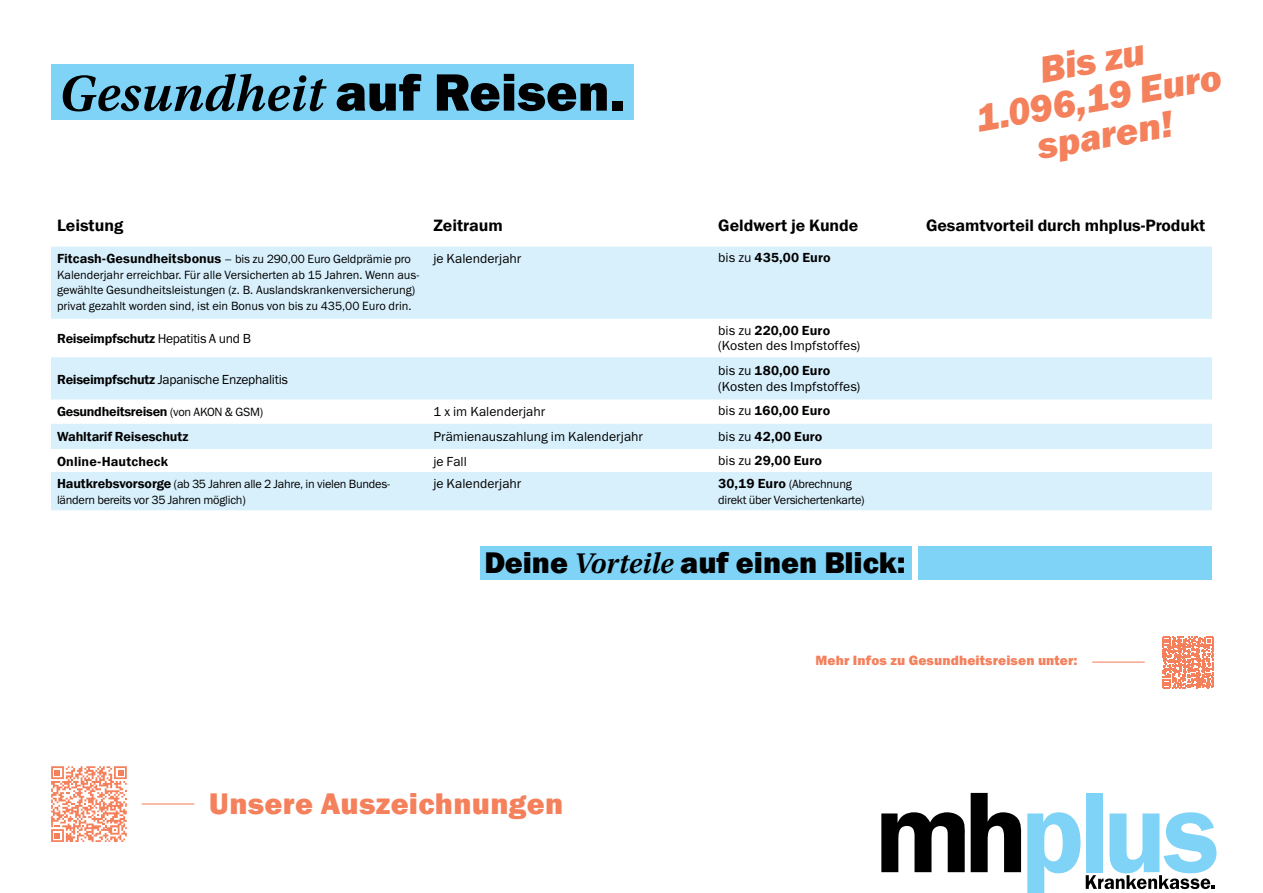
<style>
.page{position:relative;width:1263px;height:893px;background:#fff}
.page>*{position:absolute;margin:0;border:0;box-sizing:border-box;transform-origin:0 0}
.t1{font:italic 600 52.8px "Utopia Std";letter-spacing:.005em;color:#000}
.t2{font:italic 800 37.5px/37.5px "Franklin Gothic ITC";color:#f4805c;text-align:center}
.t3{font:800 30px "Franklin Gothic ITC";color:#000}
.t4{font:800 30px "Franklin Gothic ITC";letter-spacing:.01em;color:#f4805c}
.t5{font:600 16.5px "Franklin Gothic ITC";letter-spacing:-.005em;color:#000}
.t6{font:800 13.5px "Franklin Gothic ITC";letter-spacing:.01em;color:#f4805c}
.t7{font:13.2px/15.8px "Franklin Gothic ITC";letter-spacing:.005em;color:#000}
.t8{font:600 13.2px "Franklin Gothic ITC";letter-spacing:-.005em;color:#000}
.t9{font:13.2px "Franklin Gothic ITC";letter-spacing:-.02em;color:#000}
.t10{font:600 13.2px "Franklin Gothic ITC";letter-spacing:.015em;color:#000}
.t11{font:12px/15.8px "Franklin Gothic ITC";color:#000}
.t12{font:12px/15.8px "Franklin Gothic ITC";letter-spacing:-.02em;color:#000}
.s1{font-family:"Franklin Gothic ITC";font-weight:800;font-style:normal}
.s2{font-weight:600;font-size:13.2px}
.s3{font-weight:400}
.s4{font-weight:600}
.s5{font-weight:400;font-size:12px}
.s6{font-family:"Utopia Std";font-weight:600;font-style:italic}
</style>
<div class="page">
<svg style="left:881px;top:812px;width:84px;height:60px"></svg>
<svg style="left:971px;top:793px;width:50px;height:79px"></svg>
<svg style="left:1027px;top:812px;width:53px;height:81px"></svg>
<div style="left:1086px;top:793px;width:17px;height:79px;background:#7ed3f7"></div>
<svg style="left:1086px;top:812px;width:130px;height:77px"></svg>
<div style="left:51px;top:64px;width:582px;height:56px;background:#7ed3f7"></div>
<div style="left:51px;top:247px;width:1161px;height:263px;background:#d8f0fc"></div>
<svg style="left:51px;top:319px;width:1161px;height:104px"></svg>
<svg style="left:51px;top:449px;width:1161px;height:23px"></svg>
<hr style="left:1092px;top:662px;width:53px;height:1px;background:#f4805c">
<svg style="left:1162px;top:637px;width:51px;height:51px"></svg>
<div style="left:480px;top:546px;width:431px;height:33px;background:#7ed3f7"></div>
<div style="left:918px;top:546px;width:294px;height:33px;background:#7ed3f7"></div>
<hr style="left:142px;top:803px;width:52px;height:1px;background:#f4805c">
<svg style="left:51px;top:766px;width:76px;height:76px"></svg>
<h1 class="t1" style="left:59px;top:64px;width:568px">Gesundheit <span class="s1">auf Reisen.</span></h1>
<h2 class="t2" style="left:967px;top:66px;width:250px;rotate:-10deg">Bis zu<br>1.096,19 Euro sparen!</h2>
<h3 class="t5" style="left:57px;top:216px;width:68px">Leistung</h3>
<h3 class="t5" style="left:433px;top:216px;width:71px">Zeitraum</h3>
<h3 class="t5" style="left:718px;top:216px;width:142px">Geldwert je Kunde</h3>
<h3 class="t5" style="left:926px;top:216px;width:281px">Gesamtvorteil durch mhplus-Produkt</h3>
<p class="t11" style="left:57px;top:251px;width:364px"><span class="s2">Fitcash-Gesundheitsbonus</span> – bis zu 290,00 Euro Geldprämie pro Kalenderjahr erreichbar. Für alle Versicherten ab 15 Jahren. Wenn aus&shy;gewählte Gesundheitsleistungen (z. B. Auslandskrankenversicherung) privat gezahlt worden sind, ist ein Bonus von bis zu 435,00 Euro drin.</p>
<p class="t7" style="left:433px;top:251px;width:90px">je Kalenderjahr</p>
<p class="t10" style="left:718px;top:250px;width:114px"><span class="s3">bis zu</span> 435,00 Euro</p>
<p class="t8" style="left:57px;top:331px;width:195px">Reiseimpfschutz <span class="s3">Hepatitis A und B</span></p>
<p class="t7" style="left:718px;top:322px;width:143px">bis zu <span class="s4">220,00 Euro </span>(Kosten des Impfstoffes)</p>
<p class="t9" style="left:57px;top:371px;width:232px"><span class="s4">Reiseimpfschutz</span> Japanische Enzephalitis</p>
<p class="t7" style="left:718px;top:363px;width:143px">bis zu <span class="s4">180,00 Euro </span>(Kosten des Impfstoffes)</p>
<p class="t8" style="left:57px;top:404px;width:208px">Gesundheitsreisen <span class="s5">(von AKON &amp; GSM)</span></p>
<p class="t7" style="left:433px;top:404px;width:113px">1 x im Kalenderjahr</p>
<p class="t8" style="left:718px;top:403px;width:113px"><span class="s3">bis zu</span> 160,00 Euro</p>
<p class="t8" style="left:57px;top:429px;width:133px">Wahltarif Reiseschutz</p>
<p class="t7" style="left:433px;top:429px;width:211px">Prämienauszahlung im Kalenderjahr</p>
<p class="t8" style="left:718px;top:428px;width:106px"><span class="s3">bis zu</span> 42,00 Euro</p>
<p class="t8" style="left:57px;top:453px;width:113px">Online-Hautcheck</p>
<p class="t7" style="left:433px;top:453px;width:35px">je Fall</p>
<p class="t8" style="left:718px;top:452px;width:105px"><span class="s3">bis zu</span> 29,00 Euro</p>
<p class="t12" style="left:57px;top:476px;width:334px"><span class="s2">Hautkrebsvorsorge</span> (ab 35 Jahren alle 2 Jahre, in vielen Bundes&shy;ländern bereits vor 35 Jahren möglich)</p>
<p class="t7" style="left:433px;top:476px;width:90px">je Kalenderjahr</p>
<p class="t12" style="left:718px;top:476px;width:148px"><span class="s2">30,19 Euro</span> (Abrechnung direkt über Versichertenkarte)</p>
<h3 class="t3" style="left:484px;top:544px;width:423px">Deine <span class="s6">Vorteile</span> auf einen Blick:</h3>
<h3 class="t4" style="left:209px;top:785px;width:356px">Unsere Auszeichnungen</h3>
<p class="t6" style="left:815px;top:652px;width:264px">Mehr Infos zu Gesundheitsreisen unter:</p>
</div>
